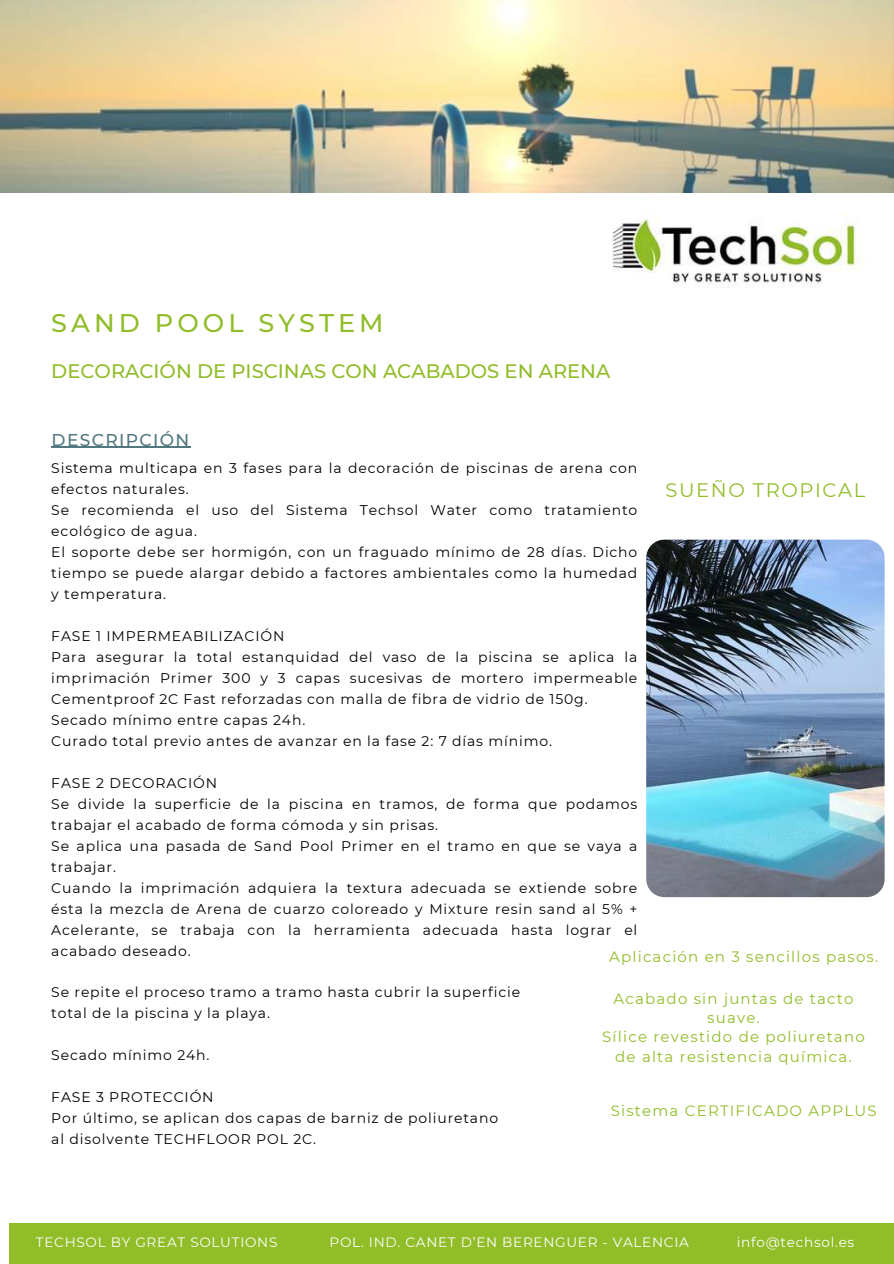
<style>
.page{position:relative;width:894px;height:1264px;background:#fff}
.page>*{position:absolute;margin:0;border:0;box-sizing:border-box;transform-origin:0 0}
.t1{font:500 25.5px "Montserrat";letter-spacing:.16em;color:#91bd29}
.t2{font:500 19.5px "Montserrat";color:#91bd29}
.t3{font:19.5px "Montserrat";letter-spacing:.08em;color:#91bd29}
.t4{font:500 17.1px "Montserrat";letter-spacing:.08em;color:#53777f}
.t5{font:15px/19.2px "Montserrat";letter-spacing:.08em;color:#91bd29;text-align:center}
.t6{font:13.95px/21px "Montserrat";letter-spacing:.06em;color:#000}
.t7{font:13.65px "Montserrat";letter-spacing:.055em;color:#fff}
</style>
<div class="page">
<div style="left:9px;top:1223px;width:884px;height:40px;background:#91bd29"></div>
<img style="left:646px;top:539px;width:238px;height:358px;border-radius:18px">
<hr style="left:52px;top:447px;width:139px;height:1px;background:#53777f">
<img style="left:612px;top:213px;width:252px;height:75px">
<img style="left:0;top:0;width:893px;height:192px">
<h1 class="t1" style="left:51px;top:307px;width:334px">SAND POOL SYSTEM</h1>
<h2 class="t2" style="left:51px;top:359px;width:560px">DECORACIÓN DE PISCINAS CON ACABADOS EN ARENA</h2>
<p class="t4" style="left:52px;top:429px;width:139px">DESCRIPCIÓN</p>
<p class="t6" style="left:51px;top:457px;width:587px">Sistema multicapa en 3 fases para la decoración de piscinas de arena con efectos naturales.<br>Se recomienda el uso del Sistema Techsol Water como tratamiento ecológico de agua.<br>El soporte debe ser hormigón, con un fraguado mínimo de 28 días. Dicho tiempo se puede alargar debido a factores ambientales como la humedad y temperatura.</p>
<p class="t6" style="left:51px;top:625px;width:587px">FASE 1 IMPERMEABILIZACIÓN<br>Para asegurar la total estanquidad del vaso de la piscina se aplica la imprimación Primer 300 y 3 capas sucesivas de mortero impermeable Cementproof 2C Fast reforzadas con malla de fibra de vidrio de 150g.<br>Secado mínimo entre capas 24h.<br>Curado total previo antes de avanzar en la fase 2: 7 días mínimo.</p>
<p class="t6" style="left:51px;top:772px;width:587px">FASE 2 DECORACIÓN<br>Se divide la superficie de la piscina en tramos, de forma que podamos trabajar el acabado de forma cómoda y sin prisas.<br>Se aplica una pasada de Sand Pool Primer en el tramo en que se vaya a trabajar.<br>Cuando la imprimación adquiera la textura adecuada se extiende sobre ésta la mezcla de Arena de cuarzo coloreado y Mixture resin sand al 5% + Acelerante, se trabaja con la herramienta adecuada hasta lograr el acabado deseado.</p>
<p class="t6" style="left:51px;top:982px;width:470px">Se repite el proceso tramo a tramo hasta cubrir la superficie total de la piscina y la playa.</p>
<p class="t6" style="left:51px;top:1044px;width:160px">Secado mínimo 24h.</p>
<p class="t6" style="left:51px;top:1086px;width:448px">FASE 3 PROTECCIÓN<br>Por último, se aplican dos capas de barniz de poliuretano al disolvente TECHFLOOR POL 2C.</p>
<h2 class="t3" style="left:665px;top:478px;width:201px">SUEÑO TROPICAL</h2>
<p class="t5" style="left:609px;top:947px;width:270px">Aplicación en 3 sencillos pasos.</p>
<p class="t5" style="left:602px;top:989px;width:264px">Acabado sin juntas de tacto suave.<br>Sílice revestido de poliuretano de alta resistencia química.</p>
<p class="t5" style="left:610px;top:1100px;width:267px">Sistema CERTIFICADO APPLUS</p>
<p class="t7" style="left:36px;top:1233px;width:243px">TECHSOL BY GREAT SOLUTIONS</p>
<p class="t7" style="left:329px;top:1233px;width:361px">POL. IND. CANET D’EN BERENGUER - VALENCIA</p>
<p class="t7" style="left:736px;top:1233px;width:119px">info@techsol.es</p>
</div>
